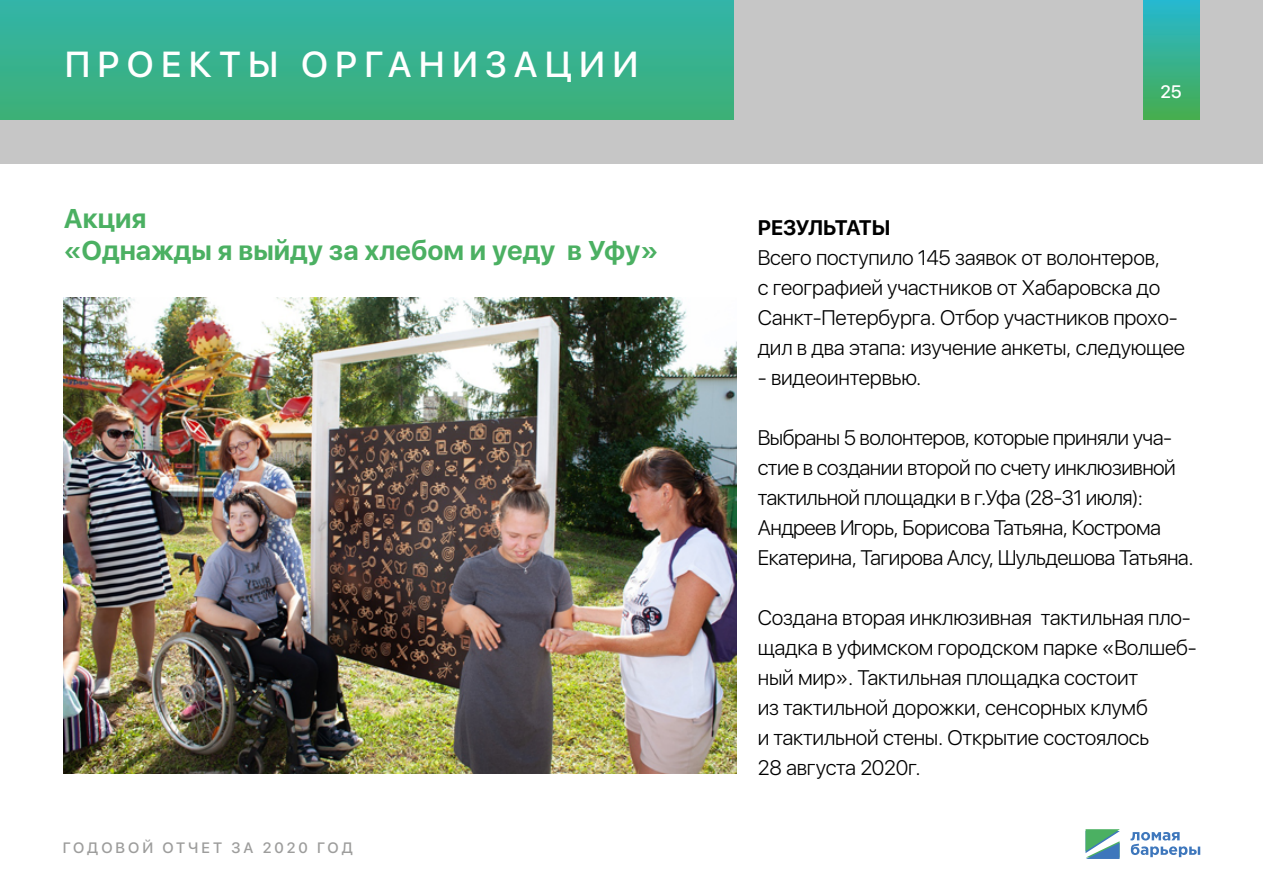
<style>
.page{position:relative;width:1263px;height:893px;background:#fff}
.page>*{position:absolute;margin:0;border:0;box-sizing:border-box;transform-origin:0 0}
.t1{font:500 36px "SFUI Display";letter-spacing:.2em;color:#fff}
.t2{font:700 27px/32.4px "SFUI Display";color:#4bb062}
.t3{font:300 21px/30px "SFUI Display";letter-spacing:-.01em;color:#000}
.t4{font:700 21px "SFUI Display";letter-spacing:-.02em;color:#000}
.t5{font:500 18px "SFUI Display";color:#fff}
.t6{font:500 15px "SFUI Display";letter-spacing:.2em;color:#9d9d9c}
</style>
<div class="page">
<div style="left:0;top:0;width:1263px;height:164px;background:#c6c6c6"></div>
<div style="left:0;top:0;width:733px;height:119px;background:linear-gradient(to bottom,#32b4a8,#3db076)"></div>
<div style="left:1143px;top:0;width:56px;height:119px;background:linear-gradient(to bottom,#26b8d1,#47ad4e)"></div>
<svg style="left:1130px;top:832px;width:70px;height:25px"></svg>
<svg style="left:1085px;top:829px;width:34px;height:30px"></svg>
<img style="left:64px;top:298px;width:672px;height:476px">
<h1 class="t1" style="left:65px;top:39px;width:575px">ПРОЕКТЫ ОРГАНИЗАЦИИ</h1>
<p class="t2" style="left:64px;top:203px;width:596px">Акция<br>«Однажды я выйду за хлебом и уеду в Уфу»</p>
<p class="t6" style="left:63px;top:837px;width:292px">ГОДОВОЙ ОТЧЕТ ЗА 2020 ГОД</p>
<p class="t5" style="left:1160px;top:79px;width:23px">25</p>
<p class="t4" style="left:758px;top:215px;width:134px">РЕЗУЛЬТАТЫ</p>
<p class="t3" style="left:758px;top:244px;width:429px">Всего поступило 145 заявок от волонтеров,<br>с географией участников от Хабаровска до Санкт-Петербурга. Отбор участников прохо&shy;дил в два этапа: изучение анкеты, следующее</p>
<p class="t3" style="left:758px;top:364px;width:165px">- видеоинтервью.</p>
<p class="t3" style="left:758px;top:424px;width:437px">Выбраны 5 волонтеров, которые приняли уча&shy;стие в создании второй по счету инклюзивной тактильной площадки в г.Уфа (28-31 июля):<br>Андреев Игорь, Борисова Татьяна, Кострома Екатерина, Тагирова Алсу, Шульдешова Татьяна.</p>
<p class="t3" style="left:758px;top:604px;width:440px">Создана вторая инклюзивная тактильная пло&shy;щадка в уфимском городском парке «Волшеб&shy;ный мир». Тактильная площадка состоит<br>из тактильной дорожки, сенсорных клумб<br>и тактильной стены. Открытие состоялось<br>28 августа 2020г.</p>
</div>
